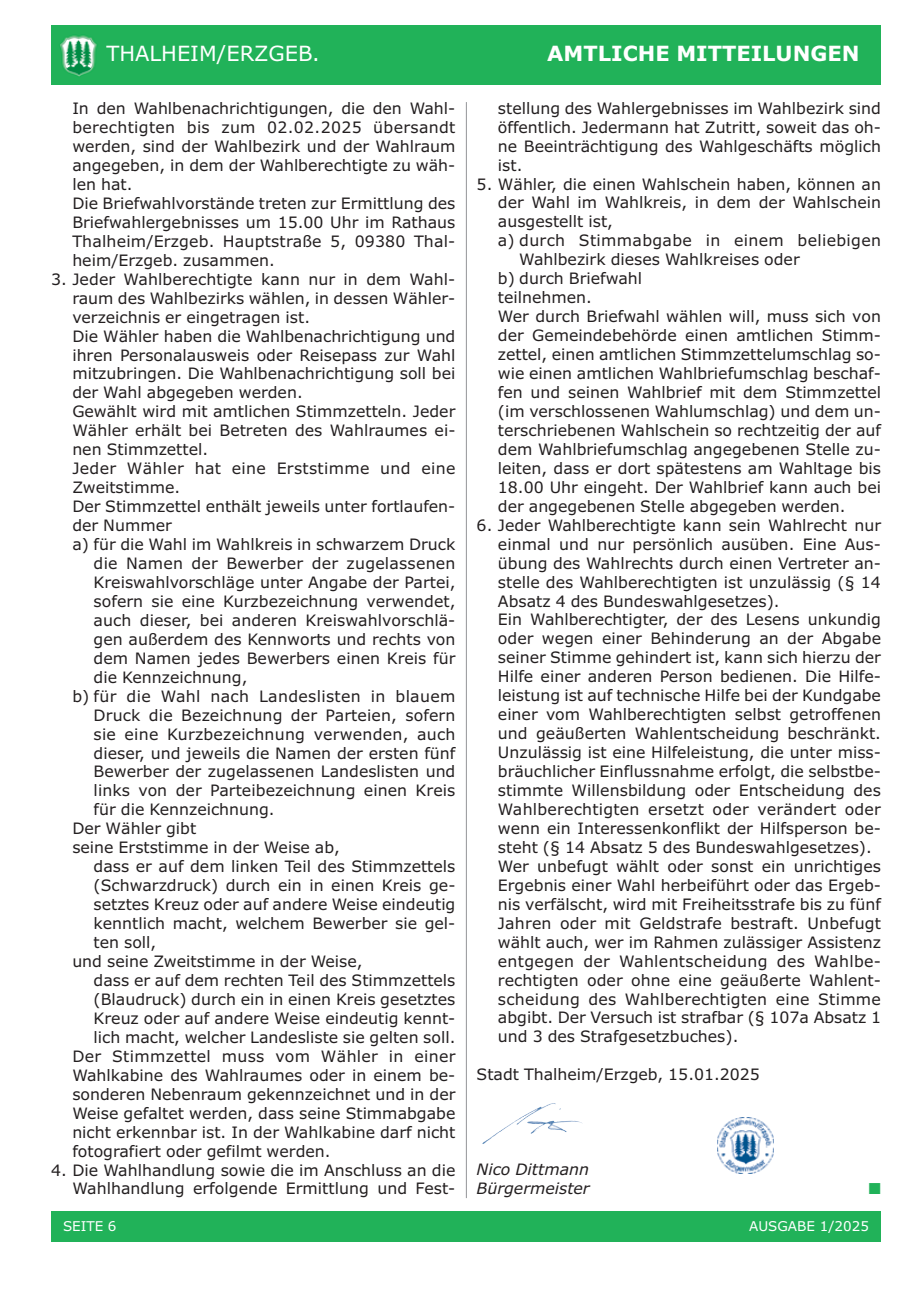
<style>
.page{position:relative;width:915px;height:1293px;background:#fff}
.page>*{position:absolute;margin:0;border:0;box-sizing:border-box;transform-origin:0 0}
.t1{font:700 21px "Verdana";color:#fff}
.t2{font:21px "Verdana";color:#fff}
.t3{font:15.75px/18.9px "Verdana";color:#231f20}
.t4{font:15.75px "Verdana";letter-spacing:.02em;color:#231f20}
.t5{font:italic 15.75px/18.9px "Verdana";color:#231f20}
.t6{font:15.75px "Zapf Dingbats ITC";color:#21b259}
.t7{font:13.5px "Verdana";color:#fff}
</style>
<div class="page">
<div style="left:51px;top:26px;width:829px;height:59px;background:#21b259"></div>
<div style="left:51px;top:1211px;width:829px;height:31px;background:#21b259"></div>
<img style="left:60px;top:35px;width:37px;height:42px">
<img style="left:717px;top:1118px;width:55px;height:55px">
<img style="left:482px;top:1103px;width:94px;height:41px">
<hr style="left:466px;top:102px;width:1px;height:1096px;background:#939598">
<h1 class="t2" style="left:106px;top:45px;width:215px">THALHEIM/ERZGEB.</h1>
<h1 class="t1" style="left:547px;top:45px;width:314px">AMTLICHE MITTEILUNGEN</h1>
<p class="t3" style="left:72px;top:100px;width:384px">In den Wahlbenachrichtigungen, die den Wahl&shy;berechtigten bis zum 02.02.2025 übersandt werden, sind der Wahlbezirk und der Wahlraum angegeben, in dem der Wahlberechtigte zu wäh&shy;len hat.<br>Die Briefwahlvorstände treten zur Ermittlung des Briefwahlergebnisses um 15.00 Uhr im Rathaus Thalheim/Erzgeb. Hauptstraße 5, 09380 Thal&shy;heim/Erzgeb. zusammen.</p>
<p class="t3" style="left:51px;top:271px;width:406px">3. Jeder Wahlberechtigte kann nur in dem Wahl-</p>
<p class="t3" style="left:72px;top:290px;width:384px">raum des Wahlbezirks wählen, in dessen Wähler-</p>
<p class="t3" style="left:72px;top:309px;width:239px">verzeichnis er eingetragen ist.</p>
<p class="t3" style="left:72px;top:328px;width:384px">Die Wähler haben die Wahlbenachrichtigung und</p>
<p class="t3" style="left:72px;top:347px;width:384px">ihren Personalausweis oder Reisepass zur Wahl</p>
<p class="t3" style="left:72px;top:366px;width:384px">mitzubringen. Die Wahlbenachrichtigung soll bei</p>
<p class="t3" style="left:72px;top:384px;width:232px">der Wahl abgegeben werden.</p>
<p class="t3" style="left:72px;top:403px;width:384px">Gewählt wird mit amtlichen Stimmzetteln. Jeder</p>
<p class="t3" style="left:72px;top:422px;width:384px">Wähler erhält bei Betreten des Wahlraumes ei-</p>
<p class="t3" style="left:72px;top:441px;width:137px">nen Stimmzettel.</p>
<p class="t4" style="left:72px;top:462px;width:384px">Jeder Wähler hat eine Erststimme und eine</p>
<p class="t3" style="left:72px;top:479px;width:109px">Zweitstimme.</p>
<p class="t3" style="left:72px;top:498px;width:384px">Der Stimmzettel enthält jeweils unter fortlaufen-</p>
<p class="t3" style="left:72px;top:517px;width:101px">der Nummer</p>
<p class="t3" style="left:72px;top:536px;width:384px">a) für die Wahl im Wahlkreis in schwarzem Druck</p>
<p class="t3" style="left:94px;top:555px;width:363px">die Namen der Bewerber der zugelassenen</p>
<p class="t3" style="left:94px;top:574px;width:363px">Kreiswahlvorschläge unter Angabe der Partei,</p>
<p class="t3" style="left:94px;top:593px;width:363px">sofern sie eine Kurzbezeichnung verwendet,</p>
<p class="t3" style="left:94px;top:612px;width:363px">auch dieser, bei anderen Kreiswahlvorschlä-</p>
<p class="t3" style="left:94px;top:631px;width:363px">gen außerdem des Kennworts und rechts von</p>
<p class="t3" style="left:94px;top:650px;width:363px">dem Namen jedes Bewerbers einen Kreis für</p>
<p class="t3" style="left:94px;top:669px;width:155px">die Kennzeichnung,</p>
<p class="t4" style="left:72px;top:689px;width:384px">b) für die Wahl nach Landeslisten in blauem</p>
<p class="t3" style="left:94px;top:707px;width:363px">Druck die Bezeichnung der Parteien, sofern</p>
<p class="t3" style="left:94px;top:726px;width:363px">sie eine Kurzbezeichnung verwenden, auch</p>
<p class="t3" style="left:94px;top:744px;width:363px">dieser, und jeweils die Namen der ersten fünf</p>
<p class="t3" style="left:94px;top:763px;width:363px">Bewerber der zugelassenen Landeslisten und</p>
<p class="t3" style="left:94px;top:782px;width:363px">links von der Parteibezeichnung einen Kreis</p>
<p class="t3" style="left:94px;top:801px;width:182px">für die Kennzeichnung.</p>
<p class="t3" style="left:72px;top:820px;width:125px">Der Wähler gibt</p>
<p class="t3" style="left:72px;top:839px;width:269px">seine Erststimme in der Weise ab,</p>
<p class="t3" style="left:94px;top:858px;width:363px">dass er auf dem linken Teil des Stimmzettels</p>
<p class="t3" style="left:94px;top:877px;width:363px">(Schwarzdruck) durch ein in einen Kreis ge-</p>
<p class="t3" style="left:94px;top:896px;width:363px">setztes Kreuz oder auf andere Weise eindeutig</p>
<p class="t3" style="left:94px;top:915px;width:363px">kenntlich macht, welchem Bewerber sie gel-</p>
<p class="t3" style="left:94px;top:934px;width:64px">ten soll,</p>
<p class="t3" style="left:72px;top:953px;width:292px">und seine Zweitstimme in der Weise,</p>
<p class="t3" style="left:94px;top:972px;width:363px">dass er auf dem rechten Teil des Stimmzettels</p>
<p class="t3" style="left:94px;top:991px;width:363px">(Blaudruck) durch ein in einen Kreis gesetztes</p>
<p class="t3" style="left:94px;top:1010px;width:363px">Kreuz oder auf andere Weise eindeutig kennt-</p>
<p class="t3" style="left:94px;top:1029px;width:363px">lich macht, welcher Landesliste sie gelten soll.</p>
<p class="t4" style="left:72px;top:1049px;width:384px">Der Stimmzettel muss vom Wähler in einer</p>
<p class="t3" style="left:72px;top:1067px;width:384px">Wahlkabine des Wahlraumes oder in einem be-</p>
<p class="t3" style="left:72px;top:1086px;width:384px">sonderen Nebenraum gekennzeichnet und in der</p>
<p class="t3" style="left:72px;top:1104px;width:384px">Weise gefaltet werden, dass seine Stimmabgabe</p>
<p class="t3" style="left:72px;top:1123px;width:384px">nicht erkennbar ist. In der Wahlkabine darf nicht</p>
<p class="t3" style="left:72px;top:1142px;width:260px">fotografiert oder gefilmt werden.</p>
<p class="t3" style="left:51px;top:1161px;width:406px;text-align:right">4. Die Wahlhandlung sowie die im Anschluss an die<br>Wahlhandlung erfolgende Ermittlung und Fest-</p>
<p class="t3" style="left:497px;top:100px;width:384px;text-align:justify">stellung des Wahlergebnisses im Wahlbezirk sind öffentlich. Jedermann hat Zutritt, soweit das oh&shy;ne Beeinträchtigung des Wahlgeschäfts möglich ist.</p>
<p class="t3" style="left:476px;top:176px;width:406px">5. Wähler, die einen Wahlschein haben, können an</p>
<p class="t3" style="left:497px;top:195px;width:384px">der Wahl im Wahlkreis, in dem der Wahlschein</p>
<p class="t3" style="left:497px;top:214px;width:116px">ausgestellt ist,</p>
<p class="t4" style="left:497px;top:234px;width:384px">a) durch Stimmabgabe in einem beliebigen</p>
<p class="t3" style="left:519px;top:251px;width:282px">Wahlbezirk dieses Wahlkreises oder</p>
<p class="t3" style="left:497px;top:270px;width:146px">b) durch Briefwahl</p>
<p class="t3" style="left:497px;top:289px;width:95px">teilnehmen.</p>
<p class="t3" style="left:497px;top:308px;width:384px">Wer durch Briefwahl wählen will, muss sich von</p>
<p class="t3" style="left:497px;top:327px;width:384px">der Gemeindebehörde einen amtlichen Stimm-</p>
<p class="t3" style="left:497px;top:346px;width:384px">zettel, einen amtlichen Stimmzettelumschlag so-</p>
<p class="t3" style="left:497px;top:365px;width:384px">wie einen amtlichen Wahlbriefumschlag beschaf-</p>
<p class="t3" style="left:497px;top:384px;width:384px">fen und seinen Wahlbrief mit dem Stimmzettel</p>
<p class="t3" style="left:497px;top:403px;width:384px">(im verschlossenen Wahlumschlag) und dem un-</p>
<p class="t3" style="left:497px;top:422px;width:384px">terschriebenen Wahlschein so rechtzeitig der auf</p>
<p class="t3" style="left:497px;top:441px;width:384px">dem Wahlbriefumschlag angegebenen Stelle zu-</p>
<p class="t3" style="left:497px;top:460px;width:384px">leiten, dass er dort spätestens am Wahltage bis</p>
<p class="t3" style="left:497px;top:479px;width:384px">18.00 Uhr eingeht. Der Wahlbrief kann auch bei</p>
<p class="t3" style="left:497px;top:498px;width:349px">der angegebenen Stelle abgegeben werden.</p>
<p class="t3" style="left:497px;top:517px;width:384px;text-indent:-21px">6. Jeder Wahlberechtigte kann sein Wahlrecht nur einmal und nur persönlich ausüben. Eine Aus&shy;übung des Wahlrechts durch einen Vertreter an&shy;stelle des Wahlberechtigten ist unzulässig (§ 14<br>Absatz 4 des Bundeswahlgesetzes).<br>Ein Wahlberechtigter, der des Lesens unkundig oder wegen einer Behinderung an der Abgabe seiner Stimme gehindert ist, kann sich hierzu der Hilfe einer anderen Person bedienen. Die Hilfe&shy;leistung ist auf technische Hilfe bei der Kundgabe einer vom Wahlberechtigten selbst getroffenen und geäußerten Wahlentscheidung beschränkt.<br>Unzulässig ist eine Hilfeleistung, die unter miss&shy;bräuchlicher Einflussnahme erfolgt, die selbstbe&shy;stimmte Willensbildung oder Entscheidung des Wahlberechtigten ersetzt oder verändert oder wenn ein Interessenkonflikt der Hilfsperson be&shy;steht (§ 14 Absatz 5 des Bundeswahlgesetzes).<br>Wer unbefugt wählt oder sonst ein unrichtiges Ergebnis einer Wahl herbeiführt oder das Ergeb&shy;nis verfälscht, wird mit Freiheitsstrafe bis zu fünf Jahren oder mit Geldstrafe bestraft. Unbefugt wählt auch, wer im Rahmen zulässiger Assistenz entgegen der Wahlentscheidung des Wahlbe&shy;rechtigten oder ohne eine geäußerte Wahlent&shy;scheidung des Wahlberechtigten eine Stimme abgibt. Der Versuch ist strafbar (§ 107a Absatz 1 und 3 des Strafgesetzbuches).</p>
<p class="t3" style="left:476px;top:1066px;width:285px">Stadt Thalheim/Erzgeb, 15.01.2025</p>
<p class="t5" style="left:476px;top:1161px;width:114px">Nico Dittmann<br>Bürgermeister</p>
<p class="t6" style="left:868px;top:1183px;width:13px">■</p>
<p class="t7" style="left:63px;top:1220px;width:55px">SEITE 6</p>
<p class="t7" style="left:748px;top:1220px;width:121px">AUSGABE 1/2025</p>
</div>
